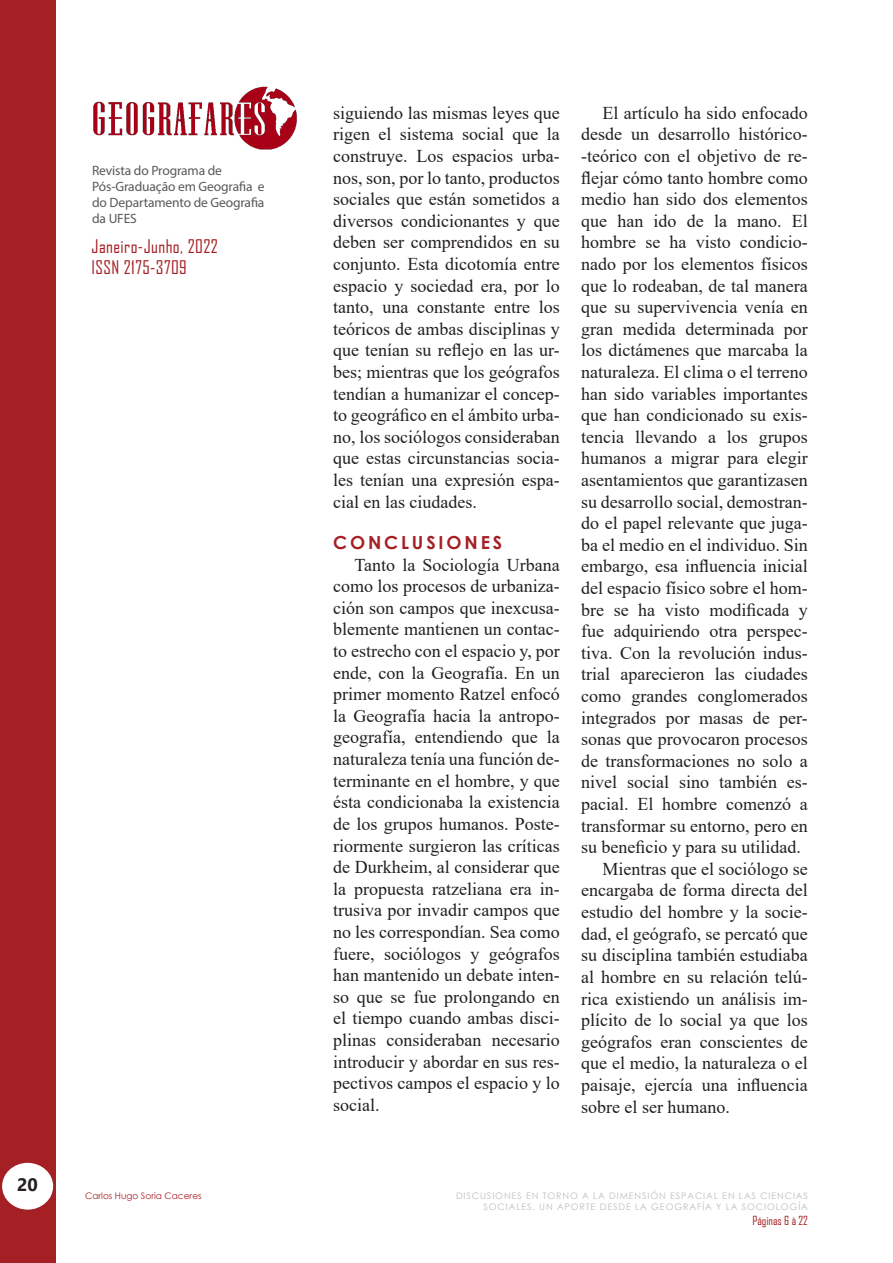
<style>
.page{position:relative;width:893px;height:1263px;background:#fff}
.page>*{position:absolute;margin:0;border:0;box-sizing:border-box;transform-origin:0 0}
.Corpo_do_Texto_Ofici{font:18px/21.6px "Times New Roman";color:#231f20;text-align:justify}
.t1{font:18px/21.6px "Agency FB";letter-spacing:.025em;color:#a52025}
.TÍTULO_CENTURY{font:700 18px "Century Gothic";letter-spacing:.16em;color:#a52025}
.t2{font:700 18px "Segoe UI";color:#231f20}
.t3{font:13.5px/16.2px "Myriad Pro";letter-spacing:-.01em;color:#57585a}
.t4{font:12px "Agency FB";color:#a52025}
.t5{font:9px/10.8px "Century Gothic";letter-spacing:.1em;color:#bcbdc0;text-align:right}
.t6{font:9px "Century Gothic";color:#a52025}
</style>
<div class="page">
<div style="left:0;top:0;width:55px;height:1263px;background:#a52025"></div>
<div style="left:3px;top:1163px;width:49px;height:46px;background:#fff;border-radius:50%"></div>
<div style="left:2px;top:1163px;width:51px;height:46px;border:2px solid #fff;border-radius:50%"></div>
<img style="left:93px;top:86px;width:204px;height:64px">
<p class="t3" style="left:92px;top:162px;width:174px">Revista do Programa de<br>Pós-Graduação em Geografia e do Departamento de Geografia da UFES</p>
<p class="t1" style="left:92px;top:235px;width:128px">Janeiro-Junho, 2022<br>ISSN 2175-3709</p>
<p class="t2" style="left:17px;top:1167px;width:22px">20</p>
<p class="t6" style="left:85px;top:1190px;width:118px">Carlos Hugo Soria Caceres</p>
<p class="Corpo_do_Texto_Ofici" style="left:333px;top:101px;width:228px">siguiendo las mismas leyes que rigen el sistema social que la construye. Los espacios urba&shy;nos, son, por lo tanto, productos sociales que están sometidos a diversos condicionantes y que deben ser comprendidos en su conjunto. Esta dicotomía entre espacio y sociedad era, por lo tanto, una constante entre los teóricos de ambas disciplinas y que tenían su reflejo en las ur&shy;bes; mientras que los geógrafos tendían a humanizar el concep&shy;to geográfico en el ámbito urba&shy;no, los sociólogos consideraban que estas circunstancias socia&shy;les tenían una expresión espa&shy;cial en las ciudades.</p>
<p class="TÍTULO_CENTURY" style="left:333px;top:529px;width:171px">CONCLUSIONES</p>
<p class="Corpo_do_Texto_Ofici" style="left:333px;top:553px;width:228px;text-indent:21px">Tanto la Sociología Urbana como los procesos de urbaniza&shy;ción son campos que inexcusa&shy;blemente mantienen un contac&shy;to estrecho con el espacio y, por ende, con la Geografía. En un primer momento Ratzel enfocó la Geografía hacia la antropo&shy;geografía, entendiendo que la naturaleza tenía una función de&shy;terminante en el hombre, y que ésta condicionaba la existencia de los grupos humanos. Poste&shy;riormente surgieron las críticas de Durkheim, al considerar que la propuesta ratzeliana era in&shy;trusiva por invadir campos que no les correspondían. Sea como fuere, sociólogos y geógrafos han mantenido un debate inten&shy;so que se fue prolongando en el tiempo cuando ambas disci&shy;plinas consideraban necesario introducir y abordar en sus res&shy;pectivos campos el espacio y lo social.</p>
<p class="Corpo_do_Texto_Ofici" style="left:581px;top:101px;width:228px;text-indent:21px">El artículo ha sido enfocado desde un desarrollo histórico--teórico con el objetivo de re&shy;flejar cómo tanto hombre como medio han sido dos elementos que han ido de la mano. El hombre se ha visto condicio&shy;nado por los elementos físicos que lo rodeaban, de tal manera que su supervivencia venía en gran medida determinada por los dictámenes que marcaba la naturaleza. El clima o el terreno han sido variables importantes que han condicionado su exis&shy;tencia llevando a los grupos humanos a migrar para elegir asentamientos que garantizasen su desarrollo social, demostran&shy;do el papel relevante que juga&shy;ba el medio en el individuo. Sin embargo, esa influencia inicial del espacio físico sobre el hom&shy;bre se ha visto modificada y fue adquiriendo otra perspec&shy;tiva. Con la revolución indus&shy;trial aparecieron las ciudades como grandes conglomerados integrados por masas de per&shy;sonas que provocaron procesos de transformaciones no solo a nivel social sino también es&shy;pacial. El hombre comenzó a transformar su entorno, pero en su beneficio y para su utilidad.</p>
<p class="Corpo_do_Texto_Ofici" style="left:581px;top:857px;width:228px;text-indent:21px">Mientras que el sociólogo se encargaba de forma directa del estudio del hombre y la socie&shy;dad, el geógrafo, se percató que su disciplina también estudiaba al hombre en su relación telú&shy;rica existiendo un análisis im&shy;plícito de lo social ya que los geógrafos eran conscientes de que el medio, la naturaleza o el paisaje, ejercía una influencia sobre el ser humano.</p>
<p class="t5" style="left:456px;top:1190px;width:353px">DISCUSIONES EN TORNO A LA DIMENSIÓN ESPACIAL EN LAS CIENCIAS<br>SOCIALES. UN APORTE DESDE LA GEOGRAFÍA Y LA SOCIOLOGÍA</p>
<p class="t4" style="left:752px;top:1213px;width:57px">Páginas 6 à 22</p>
</div>
